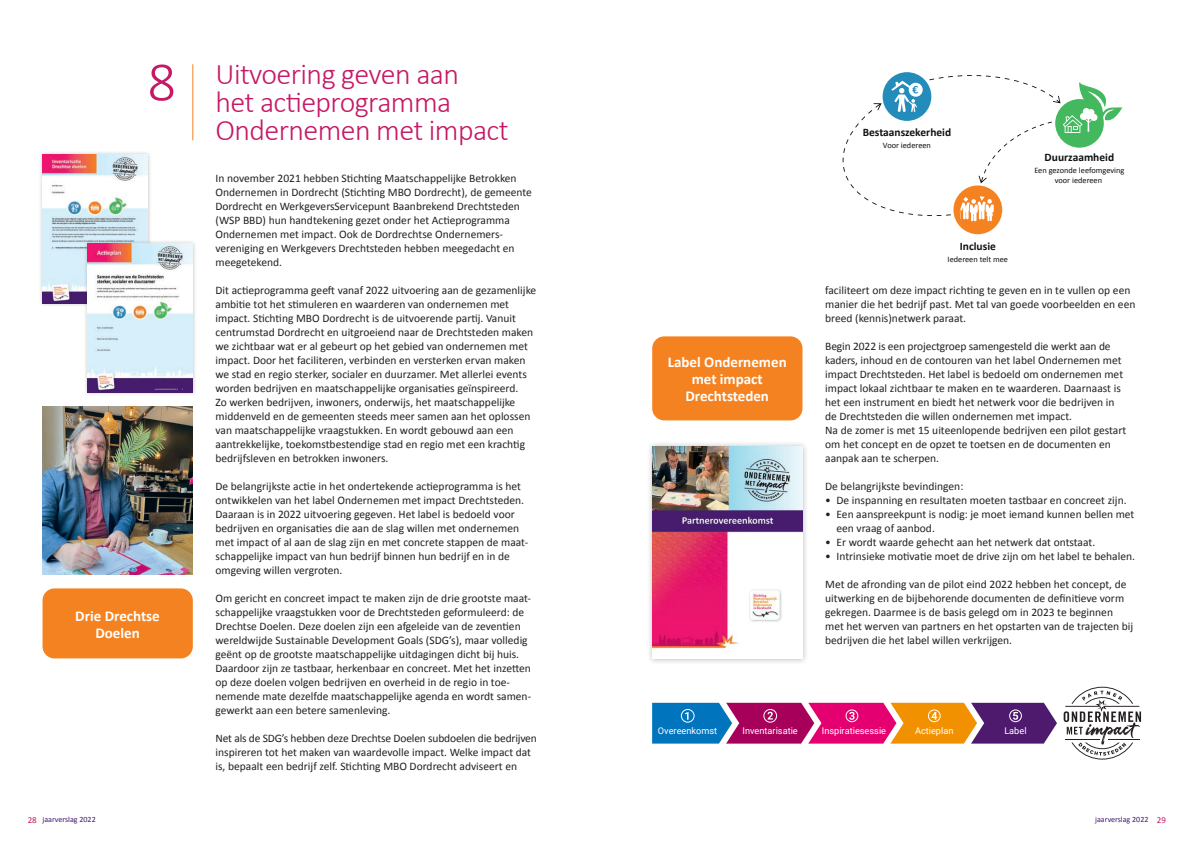
<style>
.page{position:relative;width:1191px;height:842px;background:#fff}
.page>*{position:absolute;margin:0;border:0;box-sizing:border-box;transform-origin:0 0}
.bodytekst{font:300 56px "Calibri";color:#c61865}
.grote_kop{font:300 30px/28px "Calibri";letter-spacing:-.02em;color:#c61865}
.Oranje_kop_kantlijn{font:700 15px/17px "Calibri";color:#fff;text-align:center}
.bodytekst-2{font:11.5px/14px "Calibri";color:#231f20}
.t1{font:700 11.5px "Calibri";color:#0f1013}
.t2{font:9.2px "Roboto";color:#fff}
.t3{font:8.3px/10px "Calibri";color:#0f1013;text-align:center}
.t4{font:8px "Calibri";color:#43176e}
.s1{font-size:9px;color:#c61865}
</style>
<div class="page">
<div style="left:43px;top:588px;width:150px;height:70px;background:#f58220;border-radius:12px"></div>
<div style="left:652px;top:336px;width:150px;height:84px;background:#f58220;border-radius:12px"></div>
<hr style="left:192px;top:64px;width:1px;height:76px;background:#f58220">
<div style="left:953px;top:185px;width:49px;height:49px;background:#f58220;border-radius:50%"></div>
<svg style="left:842px;top:75px;width:280px;height:146px"></svg>
<svg style="left:652px;top:703px;width:405px;height:41px;background:#9c4e75"></svg>
<div style="left:681px;top:709px;width:13px;height:13px;border:1px solid #fff;border-radius:50%"></div>
<svg style="left:1063px;top:687px;width:78px;height:72px"></svg>
<hr style="left:1065px;top:739px;width:34px;height:1px;background:#231f20">
<hr style="left:1107px;top:739px;width:32px;height:1px;background:#231f20">
<div style="left:646px;top:440px;width:162px;height:225px;background:#231f20;opacity:.3"></div>
<img style="left:652px;top:446px;width:150px;height:213px">
<div style="left:38px;top:150px;width:114px;height:157px;background:#231f20;opacity:.3"></div>
<img style="left:43px;top:154px;width:105px;height:149px">
<div style="left:83px;top:239px;width:114px;height:158px;background:#231f20;opacity:.3"></div>
<img style="left:88px;top:244px;width:105px;height:148px">
<img style="left:43px;top:406px;width:150px;height:168px">
<p class="bodytekst" style="left:148px;top:47px;width:30px">8</p>
<p class="Oranje_kop_kantlijn" style="left:75px;top:607px;width:86px">Drie Drechtse</p>
<p class="Oranje_kop_kantlijn" style="left:95px;top:624px;width:46px">Doelen</p>
<p class="grote_kop" style="left:215px;top:60px;width:295px">Uitvoering geven aan<br>het actieprogramma<br>Ondernemen met impact</p>
<p class="bodytekst-2" style="left:215px;top:172px;width:318px">In november 2021 hebben Stichting Maatschappelijke Betrokken Ondernemen in Dordrecht (Stichting MBO Dordrecht), de gemeente Dordrecht en WerkgeversServicepunt Baanbrekend Drechtsteden (WSP BBD) hun handtekening gezet onder het Actieprogramma Ondernemen met impact. Ook de Dordrechtse Ondernemers&shy;vereniging en Werkgevers Drechtsteden hebben meegedacht en meegetekend.</p>
<p class="bodytekst-2" style="left:215px;top:284px;width:322px">Dit actieprogramma geeft vanaf 2022 uitvoering aan de gezamenlijke ambitie tot het stimuleren en waarderen van ondernemen met impact. Stichting MBO Dordrecht is de uitvoerende partij. Vanuit centrumstad Dordrecht en uitgroeiend naar de Drechtsteden maken we zichtbaar wat er al gebeurt op het gebied van ondernemen met impact. Door het faciliteren, verbinden en versterken ervan maken we stad en regio sterker, socialer en duurzamer. Met allerlei events worden bedrijven en maatschappelijke organisaties geïnspireerd.<br>Zo werken bedrijven, inwoners, onderwijs, het maatschappelijke middenveld en de gemeenten steeds meer samen aan het oplossen van maatschappelijke vraagstukken. En wordt gebouwd aan een aantrekkelijke, toekomstbestendige stad en regio met een krachtig bedrijfsleven en betrokken inwoners.</p>
<p class="bodytekst-2" style="left:215px;top:480px;width:314px">De belangrijkste actie in het ondertekende actieprogramma is het ontwikkelen van het label Ondernemen met impact Drechtsteden.<br>Daaraan is in 2022 uitvoering gegeven. Het label is bedoeld voor bedrijven en organisaties die aan de slag willen met ondernemen met impact of al aan de slag zijn en met concrete stappen de maat&shy;schappelijke impact van hun bedrijf binnen hun bedrijf en in de omgeving willen vergroten.</p>
<p class="bodytekst-2" style="left:215px;top:591px;width:317px">Om gericht en concreet impact te maken zijn de drie grootste maat&shy;schappelijke vraagstukken voor de Drechtsteden geformuleerd: de Drechtse Doelen. Deze doelen zijn een afgeleide van de zeventien wereldwijde Sustainable Development Goals (SDG’s), maar volledig geënt op de grootste maatschappelijke uitdagingen dicht bij huis.<br>Daardoor zijn ze tastbaar, herkenbaar en concreet. Met het inzetten op deze doelen volgen bedrijven en overheid in de regio in toe&shy;nemende mate dezelfde maatschappelijke agenda en wordt samen&shy;gewerkt aan een betere samenleving.</p>
<p class="bodytekst-2" style="left:215px;top:732px;width:323px">Net als de SDG’s hebben deze Drechtse Doelen subdoelen die bedrijven inspireren tot het maken van waardevolle impact. Welke impact dat is, bepaalt een bedrijf zelf. Stichting MBO Dordrecht adviseert en</p>
<p class="t1" style="left:862px;top:125px;width:90px">Bestaanszekerheid</p>
<p class="Oranje_kop_kantlijn" style="left:667px;top:353px;width:120px">Label Ondernemen met impact<br>Drechtsteden</p>
<p class="t3" style="left:883px;top:140px;width:50px">Voor iedereen</p>
<p class="t1" style="left:959px;top:238px;width:38px">Inclusie</p>
<p class="t3" style="left:947px;top:254px;width:62px">Iedereen telt mee</p>
<p class="t1" style="left:1044px;top:150px;width:71px">Duurzaamheid</p>
<p class="t3" style="left:1034px;top:165px;width:92px">Een gezonde leefomgeving voor iedereen</p>
<p class="bodytekst-2" style="left:825px;top:284px;width:312px">faciliteert om deze impact richting te geven en in te vullen op een manier die het bedrijf past. Met tal van goede voorbeelden en een breed (kennis)netwerk paraat.</p>
<p class="bodytekst-2" style="left:825px;top:340px;width:299px">Begin 2022 is een projectgroep samengesteld die werkt aan de kaders, inhoud en de contouren van het label Ondernemen met impact Drechtsteden. Het label is bedoeld om ondernemen met impact lokaal zichtbaar te maken en te waarderen. Daarnaast is het een instrument en biedt het netwerk voor die bedrijven in de Drechtsteden die willen ondernemen met impact.</p>
<p class="bodytekst-2" style="left:825px;top:424px;width:302px">Na de zomer is met 15 uiteenlopende bedrijven een pilot gestart om het concept en de opzet te toetsen en de documenten en aanpak aan te scherpen.</p>
<p class="bodytekst-2" style="left:825px;top:480px;width:140px">De belangrijkste bevindingen:</p>
<p class="bodytekst-2" style="left:825px;top:494px;width:303px">• De inspanning en resultaten moeten tastbaar en concreet zijn.</p>
<p class="bodytekst-2" style="left:836px;top:508px;width:299px;text-indent:-11px">• Een aanspreekpunt is nodig: je moet iemand kunnen bellen met een vraag of aanbod.</p>
<p class="bodytekst-2" style="left:825px;top:536px;width:271px">• Er wordt waarde gehecht aan het netwerk dat ontstaat.</p>
<p class="bodytekst-2" style="left:825px;top:550px;width:311px">• Intrinsieke motivatie moet de drive zijn om het label te behalen.</p>
<p class="bodytekst-2" style="left:825px;top:578px;width:309px">Met de afronding van de pilot eind 2022 hebben het concept, de uitwerking en de bijbehorende documenten de definitieve vorm gekregen. Daarmee is de basis gelegd om in 2023 te beginnen met het werven van partners en het opstarten van de trajecten bij bedrijven die het label willen verkrijgen.</p>
<p class="t2" style="left:658px;top:725px;width:61px">Overeenkomst</p>
<p class="t2" style="left:742px;top:725px;width:57px">Inventarisatie</p>
<p class="t2" style="left:822px;top:725px;width:66px">Inspiratiesessie</p>
<p class="t2" style="left:915px;top:725px;width:40px">Actieplan</p>
<p class="t2" style="left:1004px;top:725px;width:24px">Label</p>
<p class="t4" style="left:28px;top:815px;width:69px"><span class="s1">28</span> jaarverslag 2022</p>
<p class="t4" style="left:1095px;top:815px;width:72px">jaarverslag 2022 <span class="s1">29</span></p>
</div>
